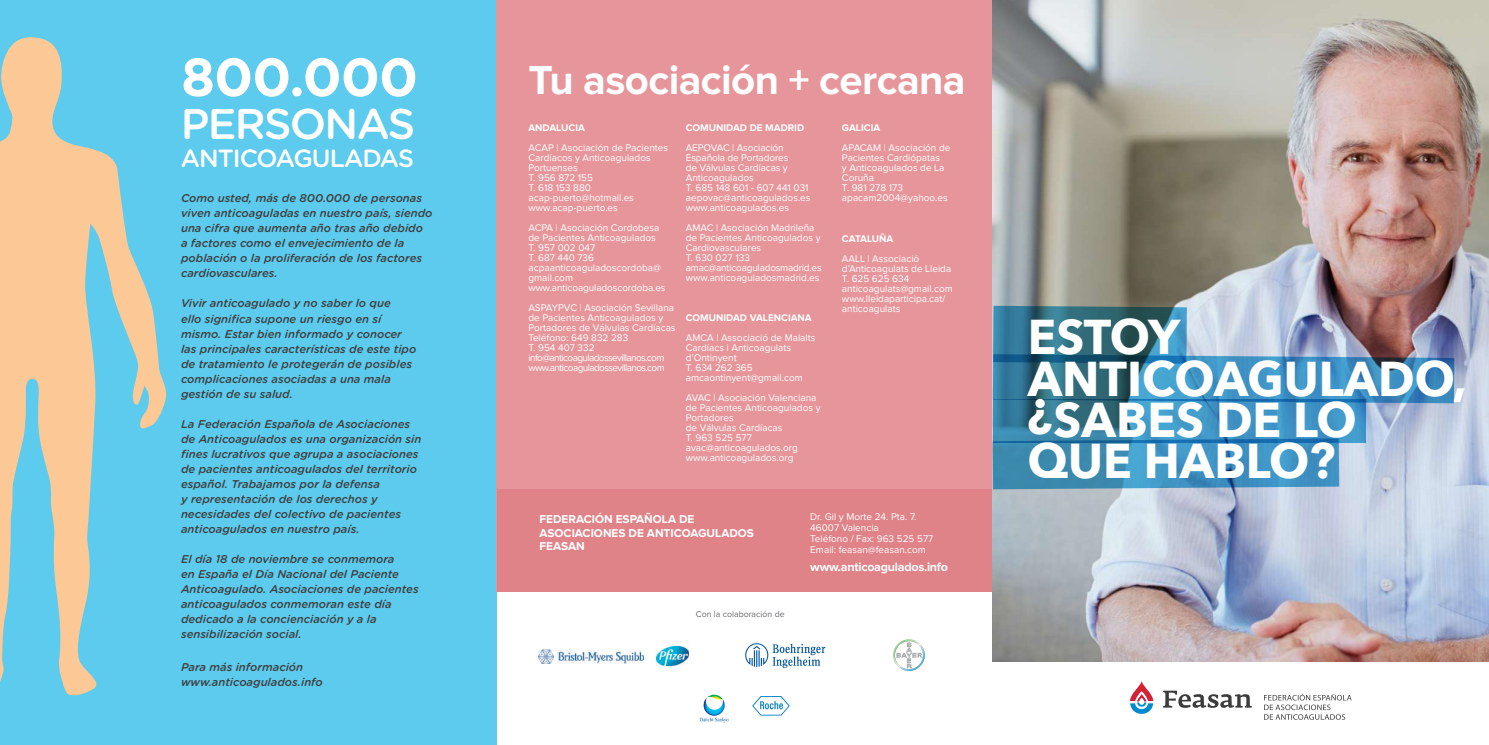
<style>
.page{position:relative;width:1489px;height:745px;background:#fff}
.page>*{position:absolute;margin:0;border:0;box-sizing:border-box;transform-origin:0 0}
.t1{font:700 48.75px/41.1px "Avenir Next";color:#fff}
.t2{font:500 42.88px "Gotham Rounded";letter-spacing:-.04em;color:#fff}
.t3{font:700 42px "Proxima Nova";letter-spacing:-.015em;color:#fff}
.t4{font:500 24.88px "Gotham Rounded";letter-spacing:-.04em;color:#fff}
.t5{font:700 12.5px "Proxima Nova";letter-spacing:-.02em;color:#fff}
.t6{font:700 11.75px/13.8px "Proxima Nova";color:#fff}
.t7{font:italic 500 11.25px/15px "Gotham Rounded";color:#3e3e3f}
.t8{font:10px/10px "Proxima Nova";color:#fff}
.t9{font:700 10px "Proxima Nova";color:#fff}
.t10{font:8.75px "Proxima Nova";color:#6c6d70}
</style>
<div class="page">
<div style="left:0;top:0;width:496px;height:744px;background:#5ccbed"></div>
<svg style="left:0;top:37px;width:167px;height:659px"></svg>
<svg style="left:183px;top:58px;width:105px;height:39px"></svg>
<div style="left:292px;top:87px;width:9px;height:9px;background:#fff;border-radius:5px"></div>
<svg style="left:305px;top:58px;width:110px;height:39px"></svg>
<div style="left:496px;top:0;width:496px;height:591px;background:#e6969b"></div>
<div style="left:497px;top:489px;width:495px;height:102px;background:#df8388"></div>
<img style="left:539px;top:649px;width:104px;height:14px">
<img style="left:656px;top:646px;width:33px;height:19px">
<svg style="left:745px;top:643px;width:80px;height:24px"></svg>
<svg style="left:752px;top:696px;width:37px;height:19px"></svg>
<svg style="left:699px;top:694px;width:29px;height:28px"></svg>
<img style="left:992px;top:0;width:496px;height:661px">
<svg style="left:1130px;top:681px;width:23px;height:32px"></svg>
<svg style="left:1163px;top:690px;width:88px;height:17px"></svg>
<svg style="left:1264px;top:693px;width:87px;height:26px"></svg>
<svg style="left:992px;top:403px;width:373px;height:39px;background:#3c8ab2"></svg>
<svg style="left:992px;top:438px;width:346px;height:51px;background:#3e8eba"></svg>
<img style="left:992px;top:305px;width:462px;height:98px">
<svg style="left:893px;top:639px;width:31px;height:31px"></svg>
<h2 class="t2" style="left:181px;top:93px;width:236px">PERSONAS</h2>
<h3 class="t4" style="left:181px;top:141px;width:235px">ANTICOAGULADAS</h3>
<p class="t7" style="left:181px;top:190px;width:253px">Como usted, más de 800.000 de personas viven anticoaguladas en nuestro país, siendo una cifra que aumenta año tras año debido<br>a factores como el envejecimiento de la población o la proliferación de los factores cardiovasculares.</p>
<p class="t7" style="left:181px;top:295px;width:237px">Vivir anticoagulado y no saber lo que<br>ello significa supone un riesgo en sí mismo. Estar bien informado y conocer las principales características de este tipo de tratamiento le protegerán de posibles complicaciones asociadas a una mala gestión de su salud.</p>
<p class="t7" style="left:181px;top:415px;width:242px">La Federación Española de Asociaciones de Anticoagulados es una organización sin fines lucrativos que agrupa a asociaciones de pacientes anticoagulados del territorio español. Trabajamos por la defensa<br>y representación de los derechos y necesidades del colectivo de pacientes anticoagulados en nuestro país.</p>
<p class="t7" style="left:181px;top:550px;width:239px">El día 18 de noviembre se conmemora<br>en España el Día Nacional del Paciente Anticoagulado. Asociaciones de pacientes anticoagulados conmemoran este día dedicado a la concienciación y a la sensibilización social.</p>
<p class="t7" style="left:181px;top:658px;width:143px">Para más información www.anticoagulados.info</p>
<h3 class="t3" style="left:528px;top:60px;width:438px">Tu asociación + cercana</h3>
<p class="t9" style="left:528px;top:123px;width:58px">ANDALUCIA</p>
<p class="t8" style="left:528px;top:143px;width:141px">ACAP | Asociación de Pacientes<br>Cardíacos y Anticoagulados<br>Portuenses<br>T. 956 872 155<br>T. 618 153 880 acap-puerto@hotmail.es www.acap-puerto.es</p>
<p class="t8" style="left:528px;top:223px;width:139px">ACPA | Asociación Cordobesa de Pacientes Anticoagulados<br>T. 957 002 047<br>T. 687 440 736 acpaanticoaguladoscordoba@ gmail.com www.anticoaguladoscordoba.es</p>
<p class="t8" style="left:528px;top:303px;width:149px">ASPAYPVC | Asociación Sevillana de Pacientes Anticoagulados y<br>Portadores de Válvulas Cardíacas<br>Teléfono: 649 832 283<br>T. 954 407 332 info@anticoaguladossevillanos.com www.anticoaguladossevillanos.com</p>
<p class="t9" style="left:685px;top:123px;width:120px">COMUNIDAD DE MADRID</p>
<p class="t8" style="left:685px;top:143px;width:126px">AEPOVAC | Asociación<br>Española de Portadores<br>de Válvulas Cardíacas y<br>Anticoagulados<br>T. 685 148 601 - 607 441 031 aepovac@anticoagulados.es www.anticoagulados.es</p>
<p class="t8" style="left:685px;top:223px;width:137px">AMAC | Asociación Madrileña de Pacientes Anticoagulados y<br>Cardiovasculares<br>T. 630 027 133 amac@anticoaguladosmadrid.es www.anticoaguladosmadrid.es</p>
<p class="t9" style="left:685px;top:313px;width:127px">COMUNIDAD VALENCIANA</p>
<p class="t8" style="left:685px;top:333px;width:131px">AMCA | Associació de Malalts<br>Cardíacs i Anticoagulats d’Ontinyent<br>T. 634 262 365 amcaontinyent@gmail.com</p>
<p class="t8" style="left:685px;top:393px;width:136px">AVAC | Asociación Valenciana de Pacientes Anticoagulados y<br>Portadores<br>de Válvulas Cardíacas<br>T. 963 525 577 avac@anticoagulados.org www.anticoagulados.org</p>
<p class="t9" style="left:842px;top:123px;width:40px">GALICIA</p>
<p class="t8" style="left:842px;top:143px;width:110px">APACAM | Asociación de<br>Pacientes Cardiópatas<br>y Anticoagulados de La<br>Coruña<br>T. 981 278 173 apacam2004@yahoo.es</p>
<p class="t9" style="left:842px;top:234px;width:53px">CATALUÑA</p>
<p class="t8" style="left:842px;top:254px;width:112px">AALL | Associació d’Anticoagulats de Lleida<br>T. 625 625 634 anticoagulats@gmail.com www.lleidaparticipa.cat/ anticoagulats</p>
<p class="t6" style="left:539px;top:512px;width:216px">FEDERACIÓN ESPAÑOLA DE<br>ASOCIACIONES DE ANTICOAGULADOS<br>FEASAN</p>
<p class="t8" style="left:810px;top:510px;width:124px;line-height:11.2px">Dr. Gil y Morte 24. Pta. 7.<br>46007 Valencia<br>Teléfono / Fax: 963 525 577<br>Email: feasan@feasan.com</p>
<p class="t10" style="left:696px;top:609px;width:90px">Con la colaboración de</p>
<p class="t5" style="left:810px;top:560px;width:139px">www.anticoagulados.info</p>
<h1 class="t1" style="left:1027px;top:316px;width:441px">ESTOY<br>ANTICOAGULADO, ¿SABES DE LO<br>QUE HABLO?</h1>
</div>
